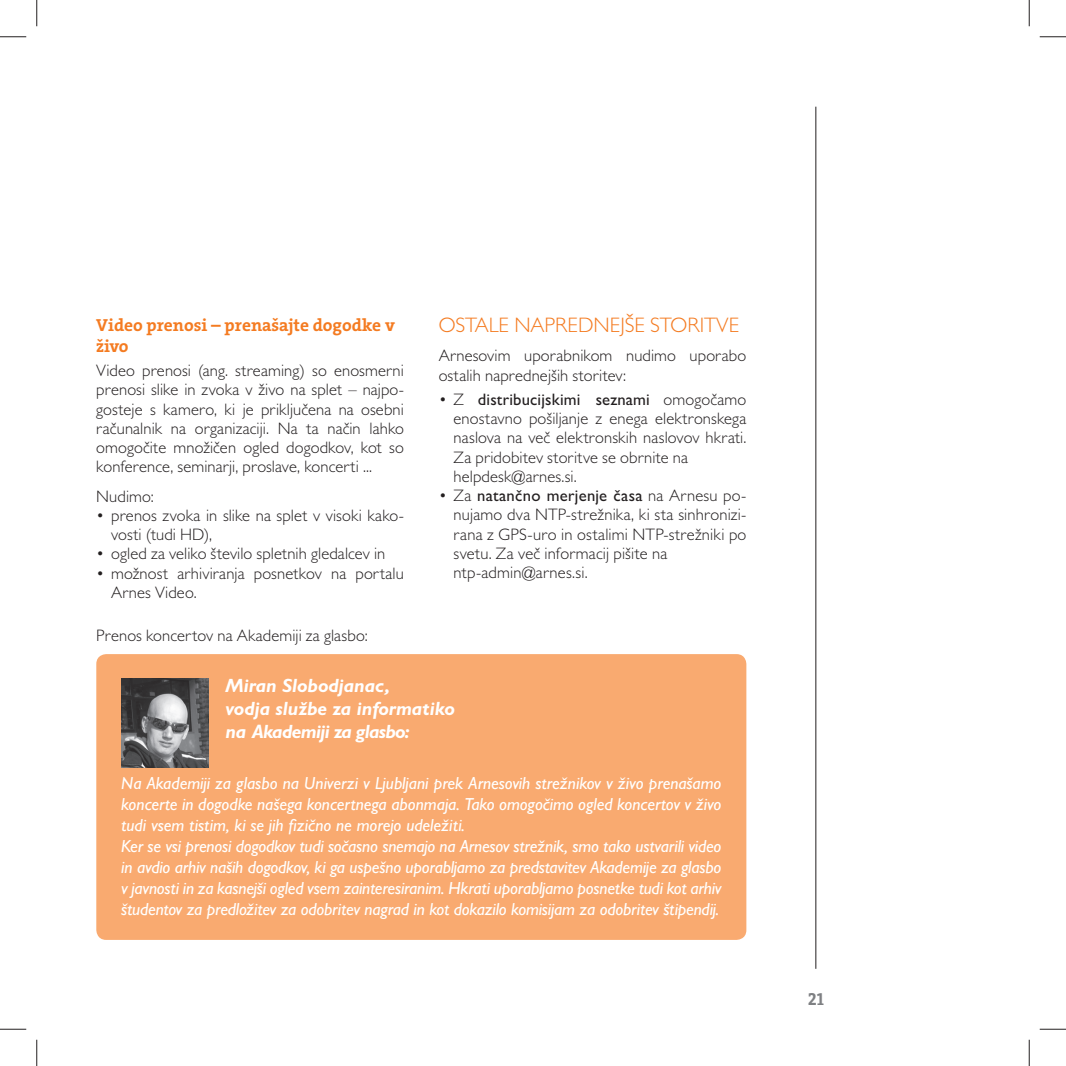
<style>
.page{position:relative;width:1066px;height:1066px;background:#fff}
.page>*{position:absolute;margin:0;border:0;box-sizing:border-box;transform-origin:0 0}
.t1{font:300 21px "Gill Sans MT Pro";color:#f47b21}
.t2{font:italic 700 19.25px/23.1px "Gill Sans MT Pro";color:#fff}
.t3{font:italic 500 17.5px/21px "Gill Sans MT Pro";letter-spacing:-.01em;color:#fff}
.t4{font:700 17.5px/21px "The Serif W7";color:#f47b21}
.t5{font:700 17.5px "The Serif W7";color:#7e8083}
.t6{font:300 16.62px/19.2px "Gill Sans MT Pro";letter-spacing:.005em;color:#231f20}
.s1{font-weight:500}
</style>
<div class="page">
<hr style="left:815px;top:107px;width:1px;height:861px;background:#231f20">
<div style="left:96px;top:654px;width:650px;height:286px;background:#f9aa70;border-radius:10px"></div>
<img style="left:121px;top:679px;width:87px;height:88px">
<svg style="left:0;top:36px;width:26px;height:1px"></svg>
<svg style="left:1039px;top:36px;width:27px;height:1px"></svg>
<svg style="left:0;top:1029px;width:26px;height:1px"></svg>
<svg style="left:1039px;top:1029px;width:27px;height:1px"></svg>
<svg style="left:36px;top:0;width:1px;height:26px"></svg>
<svg style="left:36px;top:1039px;width:1px;height:27px"></svg>
<svg style="left:1029px;top:0;width:1px;height:26px"></svg>
<svg style="left:1029px;top:1039px;width:1px;height:27px"></svg>
<p class="t4" style="left:96px;top:316px;width:300px">Video prenosi – prenašajte dogodke v živo</p>
<p class="t6" style="left:96px;top:363px;width:309px;text-align:justify">Video prenosi (ang. streaming) so enosmerni prenosi slike in zvoka v živo na splet – najpo&shy;gosteje s kamero, ki je priključena na osebni računalnik na organizaciji. Na ta način lahko omogočite množičen ogled dogodkov, kot so konference, seminarji, proslave, koncerti ...</p>
<p class="t6" style="left:96px;top:488px;width:59px">Nudimo:</p>
<p class="t6" style="left:111px;top:507px;width:294px;text-indent:-15px">• prenos zvoka in slike na splet v visoki kako&shy;vosti (tudi HD),</p>
<p class="t6" style="left:96px;top:546px;width:290px">• ogled za veliko število spletnih gledalcev in</p>
<p class="t6" style="left:111px;top:565px;width:294px;text-indent:-15px">• možnost arhiviranja posnetkov na portalu<br>Arnes Video.</p>
<p class="t6" style="left:96px;top:628px;width:273px">Prenos koncertov na Akademiji za glasbo:</p>
<p class="t1" style="left:439px;top:318px;width:302px">OSTALE NAPREDNEJŠE STORITVE</p>
<p class="t6" style="left:439px;top:348px;width:309px">Arnesovim uporabnikom nudimo uporabo ostalih naprednejših storitev:</p>
<p class="t6" style="left:453px;top:391px;width:294px;text-indent:-15px">• Z <span class="s1">distribucijskimi seznami</span> omogočamo enostavno pošiljanje z enega elektronskega naslova na več elektronskih naslovov hkrati.<br>Za pridobitev storitve se obrnite na helpdesk@arnes.si.</p>
<p class="t6" style="left:453px;top:488px;width:294px;text-indent:-15px">• Za <span class="s1">natančno merjenje časa</span> na Arnesu po&shy;nujamo dva NTP-strežnika, ki sta sinhronizi&shy;rana z GPS-uro in ostalimi NTP-strežniki po svetu. Za več informacij pišite na ntp-admin@arnes.si.</p>
<p class="t2" style="left:225px;top:676px;width:231px">Miran Slobodjanac,<br>vodja službe za informatiko na Akademiji za glasbo:</p>
<p class="t3" style="left:121px;top:774px;width:601px">Na Akademiji za glasbo na Univerzi v Ljubljani prek Arnesovih strežnikov v živo prenašamo koncerte in dogodke našega koncertnega abonmaja. Tako omogočimo ogled koncertov v živo tudi vsem tistim, ki se jih fizično ne morejo udeležiti.<br>Ker se vsi prenosi dogodkov tudi sočasno snemajo na Arnesov strežnik, smo tako ustvarili video in avdio arhiv naših dogodkov, ki ga uspešno uporabljamo za predstavitev Akademije za glasbo v javnosti in za kasnejši ogled vsem zainteresiranim. Hkrati uporabljamo posnetke tudi kot arhiv študentov za predložitev za odobritev nagrad in kot dokazilo komisijam za odobritev štipendij.</p>
<p class="t5" style="left:807px;top:991px;width:18px">21</p>
</div>
